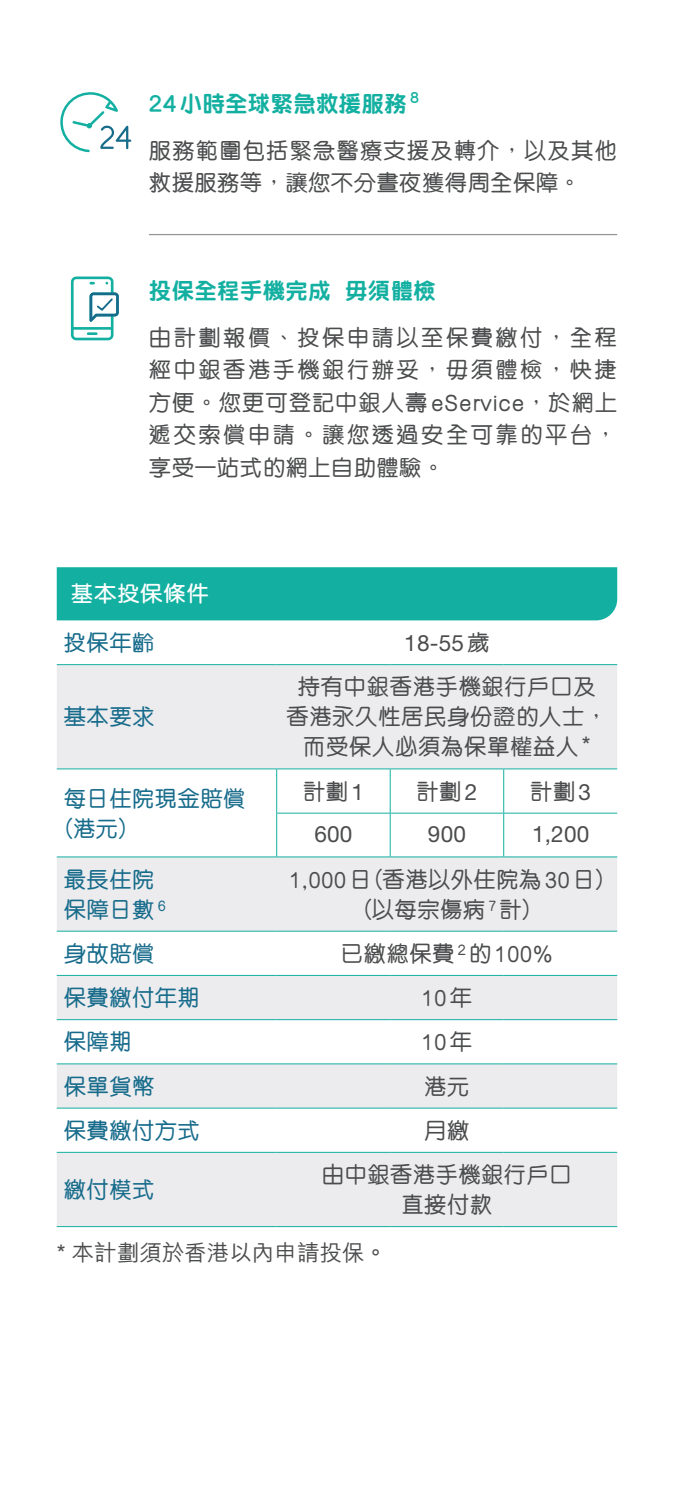
<style>
.page{position:relative;width:674px;height:1489px;background:#fff}
.page>*{position:absolute;margin:0;border:0;box-sizing:border-box;transform-origin:0 0}
.t1{font:500 22.5px/32.5px "M Yuen HK";letter-spacing:.02em;color:#4b4c4d;text-align:center}
.t2{font:500 22.5px/30px "M Yuen HK";letter-spacing:.01em;color:#176b8b}
.t3{font:500 22.5px/32.5px "M Yuen HK";letter-spacing:.04em;color:#4b4c4d}
.t4{font:800 22.5px "M Yuen HK";letter-spacing:.01em;color:#13b0a1}
.t5{font:22.5px "Helvetica Neue LT Std";letter-spacing:.01em;color:#4b4c4d}
.t6{font:500 22.5px "M Hei HK";color:#4b4c4d}
.t7{font:600 22.5px "M Yuen HK";letter-spacing:.025em;color:#fff}
.s1{font-family:"M Yuen HK";font-weight:500}
.s2{font-family:"M Hei HK"}
.s3{font-family:"Helvetica Neue LT Std";font-weight:400}
</style>
<div class="page">
<svg style="left:57px;top:665px;width:560px;height:561px;fill:#ececee"></svg>
<hr style="left:57px;top:664px;width:219px;height:1px;background:#13b0a1">
<hr style="left:276px;top:664px;width:114px;height:1px;background:#13b0a1">
<hr style="left:390px;top:664px;width:113px;height:1px;background:#13b0a1">
<hr style="left:503px;top:664px;width:114px;height:1px;background:#13b0a1">
<hr style="left:57px;top:768px;width:219px;height:1px;background:#13b0a1">
<hr style="left:57px;top:856px;width:219px;height:1px;background:#13b0a1">
<hr style="left:57px;top:930px;width:219px;height:1px;background:#13b0a1">
<hr style="left:276px;top:930px;width:114px;height:1px;background:#13b0a1">
<hr style="left:390px;top:930px;width:113px;height:1px;background:#13b0a1">
<hr style="left:503px;top:930px;width:114px;height:1px;background:#13b0a1">
<hr style="left:57px;top:974px;width:219px;height:1px;background:#13b0a1">
<hr style="left:276px;top:974px;width:114px;height:1px;background:#13b0a1">
<hr style="left:390px;top:974px;width:113px;height:1px;background:#13b0a1">
<hr style="left:503px;top:974px;width:114px;height:1px;background:#13b0a1">
<hr style="left:57px;top:1019px;width:219px;height:1px;background:#13b0a1">
<hr style="left:276px;top:1019px;width:114px;height:1px;background:#13b0a1">
<hr style="left:390px;top:1019px;width:113px;height:1px;background:#13b0a1">
<hr style="left:503px;top:1019px;width:114px;height:1px;background:#13b0a1">
<hr style="left:57px;top:1063px;width:219px;height:1px;background:#13b0a1">
<hr style="left:276px;top:1063px;width:114px;height:1px;background:#13b0a1">
<hr style="left:390px;top:1063px;width:113px;height:1px;background:#13b0a1">
<hr style="left:503px;top:1063px;width:114px;height:1px;background:#13b0a1">
<hr style="left:57px;top:1107px;width:219px;height:1px;background:#13b0a1">
<hr style="left:276px;top:1107px;width:114px;height:1px;background:#13b0a1">
<hr style="left:390px;top:1107px;width:113px;height:1px;background:#13b0a1">
<hr style="left:503px;top:1107px;width:114px;height:1px;background:#13b0a1">
<hr style="left:57px;top:1151px;width:219px;height:1px;background:#13b0a1">
<hr style="left:276px;top:1151px;width:114px;height:1px;background:#13b0a1">
<hr style="left:390px;top:1151px;width:113px;height:1px;background:#13b0a1">
<hr style="left:503px;top:1151px;width:114px;height:1px;background:#13b0a1">
<hr style="left:57px;top:1226px;width:219px;height:1px;background:#13b0a1">
<hr style="left:276px;top:1226px;width:114px;height:1px;background:#13b0a1">
<hr style="left:390px;top:1226px;width:113px;height:1px;background:#13b0a1">
<hr style="left:503px;top:1226px;width:114px;height:1px;background:#13b0a1">
<hr style="left:276px;top:768px;width:114px;height:1px;background:#13b0a1">
<hr style="left:276px;top:769px;width:1px;height:43px;background:#13b0a1">
<hr style="left:390px;top:768px;width:113px;height:1px;background:#13b0a1">
<hr style="left:389px;top:769px;width:1px;height:43px;background:#13b0a1">
<hr style="left:503px;top:768px;width:114px;height:1px;background:#13b0a1">
<hr style="left:503px;top:769px;width:1px;height:43px;background:#13b0a1">
<hr style="left:276px;top:812px;width:114px;height:1px;background:#13b0a1">
<hr style="left:276px;top:813px;width:1px;height:43px;background:#13b0a1">
<hr style="left:390px;top:812px;width:113px;height:1px;background:#13b0a1">
<hr style="left:389px;top:813px;width:1px;height:43px;background:#13b0a1">
<hr style="left:503px;top:812px;width:114px;height:1px;background:#13b0a1">
<hr style="left:503px;top:813px;width:1px;height:43px;background:#13b0a1">
<hr style="left:276px;top:856px;width:114px;height:1px;background:#13b0a1">
<hr style="left:390px;top:856px;width:113px;height:1px;background:#13b0a1">
<hr style="left:503px;top:856px;width:114px;height:1px;background:#13b0a1">
<hr style="left:149px;top:234px;width:468px;height:1px;background:#939598">
<div style="left:57px;top:567px;width:560px;height:53px;background:#13b0a1"></div>
<svg style="left:60px;top:92px;width:71px;height:60px"></svg>
<svg style="left:71px;top:276px;width:48px;height:64px"></svg>
<p class="t4" style="left:149px;top:93px;width:271px">24小時全球緊急救援服務 <sup>8</sup></p>
<p class="t3" style="left:149px;top:134px;width:469px">服務範圍包括緊急醫療支援及轉介，以及其他救援服務等，讓您不分晝夜獲得周全保障。</p>
<p class="t4" style="left:149px;top:279px;width:288px">投保全程手機完成 毋須體檢</p>
<p class="t1" style="left:149px;top:321px;width:469px;text-align:justify">由計劃報價、投保申請以至保費繳付，全程經中銀香港手機銀行辦妥，毋須體檢，快捷方便。您更可登記中銀人壽eService，於網上遞交索償申請。讓您透過安全可靠的平台，享受一站式的網上自助體驗。</p>
<p class="t7" style="left:71px;top:583px;width:139px">基本投保條件</p>
<p class="t2" style="left:64px;top:627px;width:92px">投保年齡</p>
<p class="t5" style="left:404px;top:629px;width:87px">18-55<span class="s1">歲</span></p>
<p class="t2" style="left:64px;top:702px;width:92px">基本要求</p>
<p class="t1" style="left:298px;top:670px;width:299px">持有中銀香港手機銀行戶口及</p>
<p class="t1" style="left:286px;top:700px;width:322px">香港永久性居民身份證的人士，</p>
<p class="t1" style="left:303px;top:730px;width:288px">而受保人必須為保單權益人<span class="s2">*</span></p>
<p class="t2" style="left:53px;top:783px;width:194px;text-indent:11px">每日住院現金賠償（港元）</p>
<p class="t1" style="left:303px;top:775px;width:62px">計劃<span class="s3">1</span></p>
<p class="t1" style="left:416px;top:775px;width:62px">計劃<span class="s3">2</span></p>
<p class="t1" style="left:530px;top:775px;width:62px">計劃<span class="s3">3</span></p>
<p class="t5" style="left:314px;top:821px;width:39px">600</p>
<p class="t5" style="left:427px;top:821px;width:39px">900</p>
<p class="t5" style="left:531px;top:821px;width:59px">1,200</p>
<p class="t2" style="left:64px;top:864px;width:92px">最長住院</p>
<p class="t2" style="left:64px;top:894px;width:103px">保障日數 <sup>6</sup></p>
<p class="t1" style="left:289px;top:864px;width:328px;line-height:30px">1,000日（香港以外住院為30日）（以每宗傷病 <sup>7</sup> 計）</p>
<p class="t2" style="left:64px;top:938px;width:92px">身故賠償</p>
<p class="t1" style="left:341px;top:937px;width:213px">已繳總保費 <sup>2</sup> 的100%</p>
<p class="t2" style="left:64px;top:982px;width:138px">保費繳付年期</p>
<p class="t1" style="left:421px;top:981px;width:52px">10年</p>
<p class="t2" style="left:64px;top:1026px;width:69px">保障期</p>
<p class="t1" style="left:421px;top:1025px;width:52px">10年</p>
<p class="t2" style="left:64px;top:1071px;width:92px">保單貨幣</p>
<p class="t1" style="left:424px;top:1069px;width:47px">港元</p>
<p class="t2" style="left:64px;top:1115px;width:138px">保費繳付方式</p>
<p class="t1" style="left:424px;top:1114px;width:47px">月繳</p>
<p class="t2" style="left:64px;top:1174px;width:92px">繳付模式</p>
<p class="t1" style="left:322px;top:1158px;width:251px">由中銀香港手機銀行戶口</p>
<p class="t1" style="left:401px;top:1188px;width:92px">直接付款</p>
<p class="t6" style="left:57px;top:1236px;width:332px">* 本計劃須於香港以內申請投保。</p>
</div>
